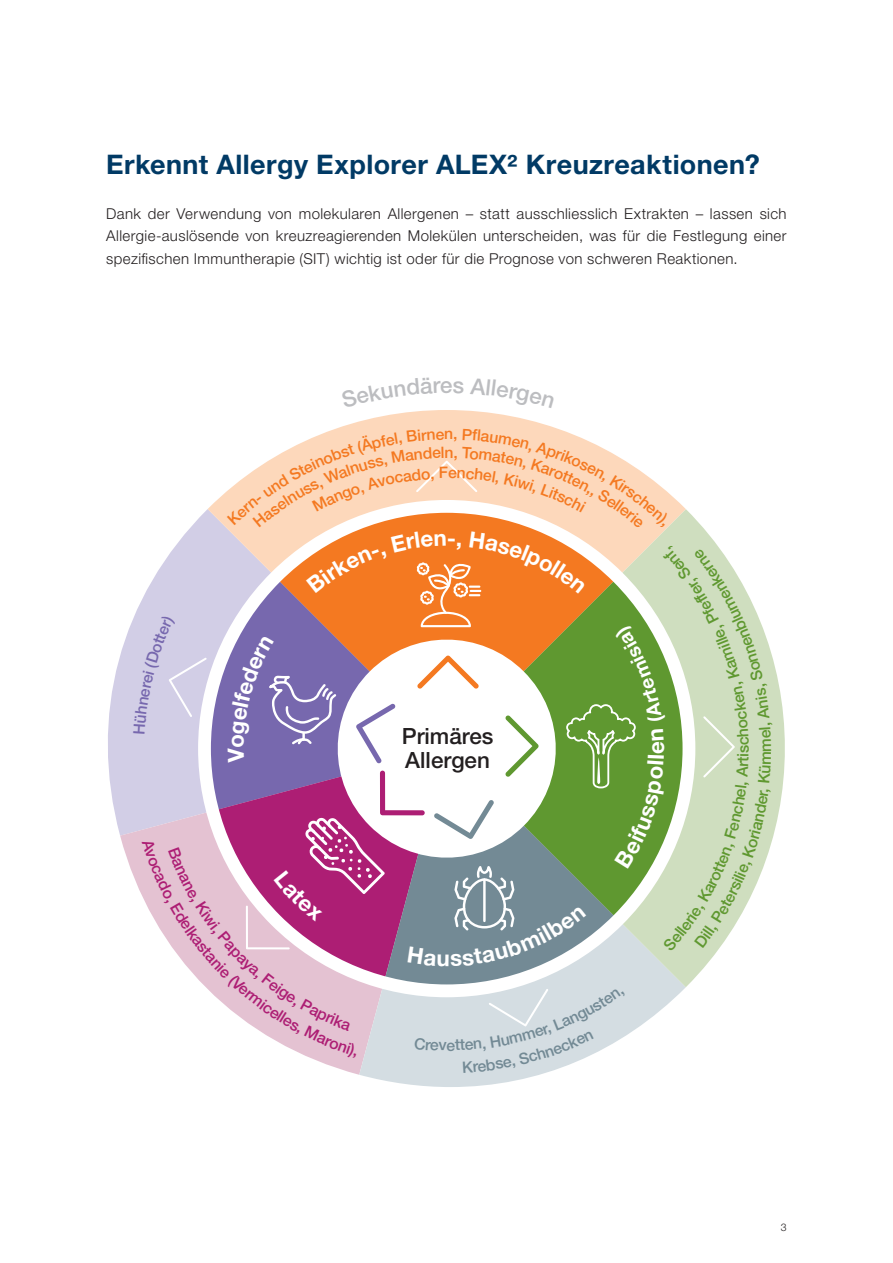
<style>
.page{position:relative;width:893px;height:1263px;background:#fff}
.page>*{position:absolute;margin:0;border:0;box-sizing:border-box;transform-origin:0 0}
.Titel{font:700 27px "Helvetica Neue LT Std";letter-spacing:.015em;color:#013a65}
.t1{font:500 22.35px/24.5px "Helvetica Neue LT Pro";color:#231f20}
.t2{font:700 22.35px "Helvetica Neue LT Pro";color:#fff}
.t3{font:500 15.75px "Helvetica Neue LT Pro";color:#f47921}
.t4{font:500 15.75px "Helvetica Neue LT Pro";color:#5f9830}
.Lauftext{font:300 15px/22.5px "Helvetica Neue LT Std";letter-spacing:.025em;color:#231f20;text-align:justify}
.Fussnote{font:300 10.5px "Helvetica Neue LT Std";color:#231f20}
</style>
<div class="page">
<svg style="left:108px;top:620px;width:25px;height:214px;fill:#d2cee6"></svg>
<svg style="left:120px;top:748px;width:239px;height:327px"></svg>
<svg style="left:359px;top:1072px;width:189px;height:15px;fill:#d4dde2"></svg>
<svg style="left:773px;top:660px;width:12px;height:177px;fill:#cfdebf"></svg>
<svg style="left:338px;top:410px;width:217px;height:18px;fill:#fdd8bb"></svg>
<svg style="left:133px;top:428px;width:640px;height:644px"></svg>
<p class="Titel" style="left:106px;top:147px;width:655px">Erkennt Allergy Explorer ALEX2 Kreuzreaktionen?</p>
<p class="Lauftext" style="left:106px;top:202px;width:682px">Dank der Verwendung von molekularen Allergenen – statt ausschliesslich Extrakten – lassen sich Allergie-auslösende von kreuzreagierenden Molekülen unterscheiden, was für die Festlegung einer spezifischen Immuntherapie (SIT) wichtig ist oder für die Prognose von schweren Reaktionen.</p>
<p class="t3" style="left:444px;top:424px;width:11px">n</p>
<p class="t3" style="left:444px;top:443px;width:11px">n</p>
<p class="t1" style="left:402px;top:723px;width:93px">Primäres<br>Allergen</p>
<p class="t2" style="left:642px;top:754px;width:14px;rotate:-90deg">e</p>
<p class="t4" style="left:734px;top:753px;width:10px;rotate:-90deg">s</p>
<p class="Fussnote" style="left:781px;top:1221px;width:7px">3</p>
</div>
